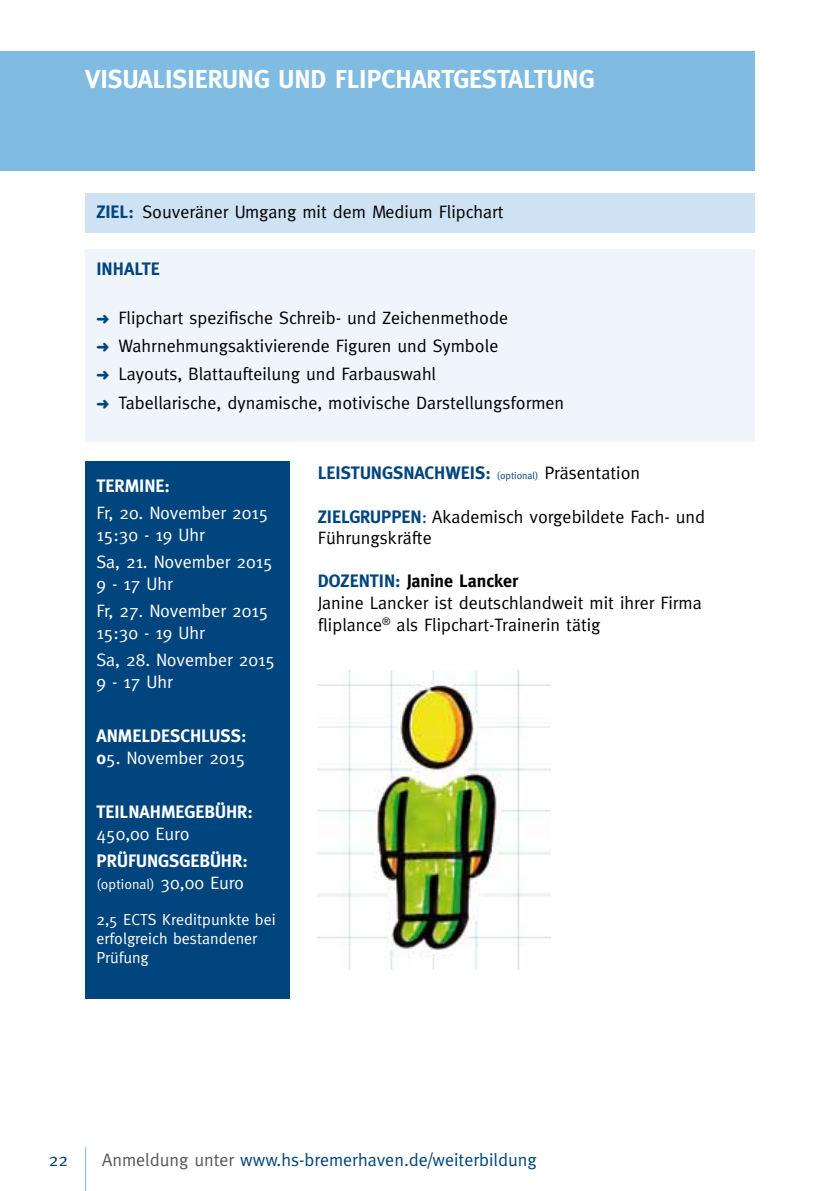
<style>
.page{position:relative;width:840px;height:1191px;background:#fff}
.page>*{position:absolute;margin:0;border:0;box-sizing:border-box;transform-origin:0 0}
.t1{font:700 26px "Meta";color:#fff}
.t2{font:18px/28px "Meta";color:#000}
.t3{font:18px/21.6px "Meta";color:#fff}
.t4{font:700 18px "Meta";color:#fff}
.t5{font:18px "Meta";color:#00457d}
.t6{font:700 18px "Meta";color:#00457d}
.t7{font:16px/19.2px "Meta";color:#fff}
.t8{font:14px "Meta";color:#fff}
.s1{font-weight:700;color:#00457d}
.s2{color:#00457d}
.s3{font-weight:700}
.s4{font-size:18px}
.s5{font-weight:400;font-size:10px}
.s6{font-weight:400;color:#000}
.s7{color:#58585a}
</style>
<div class="page">
<hr style="left:85px;top:1147px;width:1px;height:44px;background:#80bbe2">
<img style="left:317px;top:671px;width:233px;height:298px">
<div style="left:0;top:51px;width:754px;height:119px;background:#80bbe2"></div>
<div style="left:85px;top:249px;width:669px;height:193px;background:#eff5fb"></div>
<div style="left:85px;top:193px;width:669px;height:39px;background:#cfe2f3"></div>
<div style="left:85px;top:461px;width:204px;height:537px;background:#00457d"></div>
<h1 class="t1" style="left:85px;top:64px;width:493px">VISUALISIERUNG UND FLIPCHARTGESTALTUNG</h1>
<p class="t2" style="left:96px;top:198px;width:408px"><span class="s1">ZIEL:</span> Souveräner Umgang mit dem Medium Flipchart</p>
<p class="t6" style="left:96px;top:258px;width:65px">INHALTE</p>
<p class="t2" style="left:96px;top:304px;width:469px"><span class="s2">➜</span> Flipchart spezifische Schreib- und Zeichenmethode<br><span class="s2">➜</span> Wahrnehmungsaktivierende Figuren und Symbole<br><span class="s2">➜</span> Layouts, Blattaufteilung und Farbauswahl<br><span class="s2">➜</span> Tabellarische, dynamische, motivische Darstellungsformen</p>
<p class="t4" style="left:96px;top:475px;width:75px">TERMINE:</p>
<p class="t3" style="left:96px;top:502px;width:173px">Fr, 20. November 2015<br>15:30 - 19 Uhr</p>
<p class="t3" style="left:96px;top:551px;width:178px">Sa, 21. November 2015<br>9 - 17 Uhr</p>
<p class="t3" style="left:96px;top:600px;width:173px">Fr, 27. November 2015<br>15:30 - 19 Uhr</p>
<p class="t3" style="left:96px;top:649px;width:180px">Sa, 28. November 2015<br>9 - 17 Uhr</p>
<p class="t4" style="left:96px;top:725px;width:151px">ANMELDESCHLUSS:</p>
<p class="t3" style="left:96px;top:746px;width:150px"><span class="s3">0</span>5. November 2015</p>
<p class="t4" style="left:96px;top:801px;width:158px">TEILNAHMEGEBÜHR:</p>
<p class="t3" style="left:96px;top:822px;width:95px">450,00 Euro</p>
<p class="t4" style="left:96px;top:850px;width:153px">PRÜFUNGSGEBÜ HR:</p>
<p class="t8" style="left:96px;top:876px;width:149px">(optional) <span class="s4">30,00 Euro</span></p>
<p class="t7" style="left:96px;top:909px;width:36px">2,5 ECTS</p>
<p class="t7" style="left:96px;top:909px;width:181px;text-indent:66px">Kreditpunkte bei erfolgreich bestandener<br>Prüfung</p>
<p class="t6" style="left:317px;top:462px;width:324px">LEISTUNGSNACHWEIS: <span class="s5">(optional)</span> <span class="s6">Präsentation</span></p>
<p class="t2" style="left:317px;top:505px;width:388px;line-height:21.6px"><span class="s1">ZIELGRUPPEN</span><span class="s2">:</span> Akademisch vorgebildete Fach- und<br>Führungskräfte</p>
<p class="t2" style="left:317px;top:570px;width:385px;line-height:21.6px"><span class="s1">DOZENTIN:</span> <span class="s3">JANINE LANCKER<br></span>Janine Lancker ist deutschlandweit mit ihrer Firma fliplance<sup>®</sup> als Flipchart-Trainerin tätig</p>
<p class="t5" style="left:49px;top:1148px;width:21px">22</p>
<p class="t5" style="left:102px;top:1148px;width:436px"><span class="s7">Anmeldung unter</span> www.hs-bremerhaven.de/weiterbildung</p>
</div>
